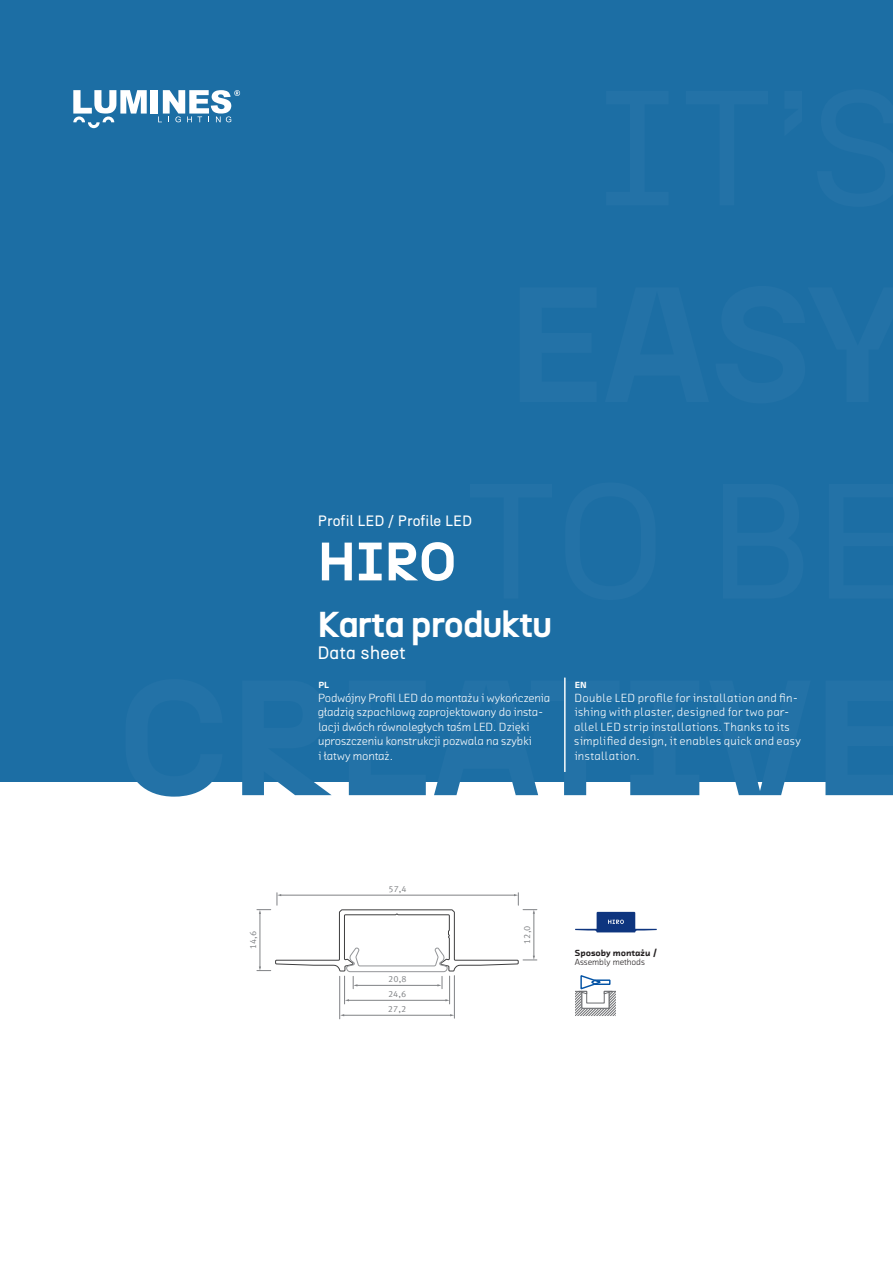
<style>
.page{position:relative;width:893px;height:1263px;background:#fff}
.page>*{position:absolute;margin:0;border:0;box-sizing:border-box;transform-origin:0 0}
.t1{font:700 54px "N27";color:#fff}
.t2{font:700 36px "N27";color:#fff}
.t3{font:18px "N27";color:#fff}
.t4{font:15px "N27";color:#fff}
.t5{font:12px/14.4px "Chambers Sans Pro";letter-spacing:.005em;color:#fff}
.t6{font:12px/14.4px "Chambers Sans Pro";letter-spacing:.025em;color:#fff}
.t7{font:9px/15px "Meta Correspondence Pro";color:#808285;text-align:justify}
.t8{font:900 9px "Chambers Sans Pro";letter-spacing:-.01em;color:#231f20}
.t9{font:9px "Chambers Sans Pro";letter-spacing:-.01em;color:#231f20}
.t10{font:900 9px "Chambers Sans Pro";color:#fff}
</style>
<div class="page">
<hr style="left:454px;top:976px;width:1px;height:42px;background:#808285">
<hr style="left:339px;top:976px;width:1px;height:43px;background:#808285">
<hr style="left:343px;top:1015px;width:108px;height:1px;background:#808285">
<svg style="left:257px;top:893px;width:280px;height:111px"></svg>
<div style="left:0;top:0;width:893px;height:781px;background:#1c6ea4"></div>
<svg style="left:126px;top:781px;width:96px;height:16px"></svg>
<svg style="left:242px;top:781px;width:90px;height:14px"></svg>
<svg style="left:349px;top:781px;width:77px;height:14px"></svg>
<svg style="left:434px;top:680px;width:186px;height:115px"></svg>
<svg style="left:630px;top:781px;width:69px;height:14px"></svg>
<svg style="left:709px;top:781px;width:102px;height:14px"></svg>
<svg style="left:825px;top:781px;width:68px;height:14px"></svg>
<svg style="left:73px;top:90px;width:74px;height:38px"></svg>
<div style="left:151px;top:90px;width:7px;height:24px;background:#fff"></div>
<svg style="left:158px;top:90px;width:82px;height:32px"></svg>
<hr style="left:565px;top:678px;width:1px;height:94px;background:#fff">
<svg style="left:575px;top:975px;width:41px;height:41px"></svg>
<svg style="left:575px;top:912px;width:82px;height:20px"></svg>
<p class="t4" style="left:318px;top:512px;width:156px">Profil LED / Profile LED</p>
<h1 class="t1" style="left:318px;top:528px;width:140px">HIRO</h1>
<h2 class="t2" style="left:318px;top:602px;width:236px">Karta produktu</h2>
<h3 class="t3" style="left:317px;top:641px;width:90px">Data sheet</h3>
<p class="t10" style="left:319px;top:679px;width:12px">PL</p>
<p class="t5" style="left:318px;top:690px;width:234px">Podwójny Profil LED do montażu i wykończenia gładzią szpachlową zaprojektowany do insta&shy;lacji dwóch równoległych taśm LED. Dzięki uproszczeniu konstrukcji pozwala na szybki<br>i łatwy montaż.</p>
<p class="t10" style="left:575px;top:679px;width:13px">EN</p>
<p class="t6" style="left:574px;top:690px;width:228px">Double LED profile for installation and fin&shy;ishing with plaster, designed for two par&shy;allel LED strip installations. Thanks to its simplified design, it enables quick and easy installation.</p>
<p class="t7" style="left:388px;top:880px;width:20px">57,4</p>
<p class="t7" style="left:245px;top:949px;width:20px;rotate:-90deg">14,6</p>
<p class="t7" style="left:519px;top:944px;width:20px;rotate:-90deg">12,0</p>
<p class="t7" style="left:388px;top:970px;width:20px">20,8<br>24,6<br>27,2</p>
<p class="t8" style="left:575px;top:947px;width:83px">Sposoby montażu /</p>
<p class="t9" style="left:575px;top:957px;width:71px">Assembly methods</p>
</div>
